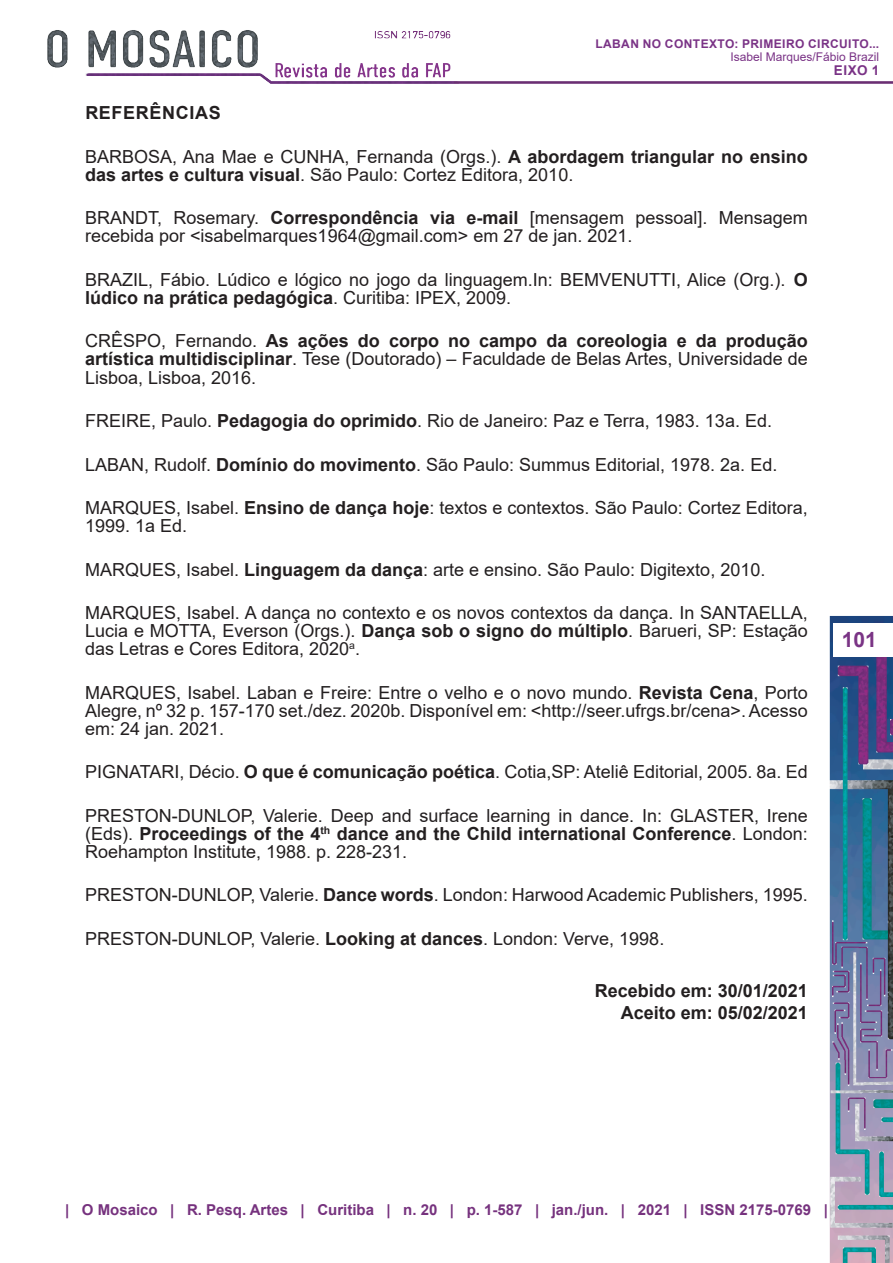
<style>
.page{position:relative;width:893px;height:1263px;background:#fff}
.page>*{position:absolute;margin:0;border:0;box-sizing:border-box;transform-origin:0 0}
.t1{font:700 21px "Arial";color:#7a3485}
.referencias{font:18px/18px "Arial";color:#231f20}
.Recebido{font:700 18px "Arial";color:#231f20}
.Título_2{font:700 18px "Arial";letter-spacing:.035em;color:#231f20}
.t2{font:700 15px "Arial";color:#76327e}
.t3{font:700 13.5px "Arial";color:#7a3386}
.t4{font:700 12px "Arial";letter-spacing:.035em;color:#7a3386}
.t5{font:12px "Arial";color:#7a3386}
.s1{font-weight:700}
</style>
<div class="page">
<img style="left:47px;top:30px;width:846px;height:1233px">
<div style="left:833px;top:623px;width:60px;height:34px;background:#fff"></div>
<p class="t4" style="left:595px;top:35px;width:285px">LABAN NO CONTEXTO: PRIMEIRO CIRCUITO...</p>
<p class="t5" style="left:730px;top:49px;width:150px">Isabel Marques/Fábio Brazil</p>
<p class="t3" style="left:834px;top:60px;width:19px">Eixo</p>
<p class="t3" style="left:872px;top:60px;width:9px">1</p>
<p class="Título_2" style="left:85px;top:100px;width:137px">REFERÊNCIAS</p>
<p class="referencias" style="left:85px;top:147px;width:724px">BARBOSA, Ana Mae e CUNHA, Fernanda (Orgs.). <span class="s1">A abordagem triangular no ensino das artes e cultura visual</span>. São Paulo: Cortez Editora, 2010.</p>
<p class="referencias" style="left:85px;top:209px;width:724px">BRANDT, Rosemary. <span class="s1">Correspondência via e-mail</span> [mensagem pessoal]. Mensagem recebida por &lt;isabelmarques1964@gmail.com&gt; em 27 de jan. 2021.</p>
<p class="referencias" style="left:85px;top:271px;width:724px">BRAZIL, Fábio. Lúdico e lógico no jogo da linguagem.In: BEMVENUTTI, Alice (Org.). <span class="s1">O lúdico na prática pedagógica</span>. Curitiba: IPEX, 2009.</p>
<p class="referencias" style="left:85px;top:332px;width:724px;text-align:justify">CRÊSPO, Fernando. <span class="s1">As ações do corpo no campo da coreologia e da produção artística multidisciplinar</span>. Tese (Doutorado) – Faculdade de Belas Artes, Universidade de Lisboa, Lisboa, 2016.</p>
<p class="referencias" style="left:85px;top:412px;width:688px">FREIRE, Paulo. <span class="s1">Pedagogia do oprimido</span>. Rio de Janeiro: Paz e Terra, 1983. 13a. Ed.</p>
<p class="referencias" style="left:85px;top:455px;width:694px">LABAN, Rudolf. <span class="s1">Domínio do movimento</span>. São Paulo: Summus Editorial, 1978. 2a. Ed.</p>
<p class="referencias" style="left:85px;top:499px;width:724px">MARQUES, Isabel. <span class="s1">Ensino de dança hoje</span>: textos e contextos. São Paulo: Cortez Editora,<br>1999. 1a Ed.</p>
<p class="referencias" style="left:85px;top:560px;width:682px">MARQUES, Isabel. <span class="s1">Linguagem da dança</span>: arte e ensino. São Paulo: Digitexto, 2010.</p>
<p class="referencias" style="left:85px;top:604px;width:724px;text-align:justify">MARQUES, Isabel. A dança no contexto e os novos contextos da dança. In SANTAELLA, Lucia e MOTTA, Everson (Orgs.). <span class="s1">Dança sob o signo do múltiplo</span>. Barueri, SP: Estação das Letras e Cores Editora, 2020<sup>a</sup>.</p>
<p class="referencias" style="left:85px;top:683px;width:724px;text-align:justify">MARQUES, Isabel. Laban e Freire: Entre o velho e o novo mundo. <span class="s1">Revista Cena</span>, Porto Alegre, nº 32 p. 157-170 set./dez. 2020b. Disponível em: &lt;http://seer.ufrgs.br/cena&gt;. Acesso em: 24 jan. 2021.</p>
<p class="referencias" style="left:85px;top:763px;width:724px">PIGNATARI, Décio. <span class="s1">O que é comunicação poética</span>. Cotia,SP: Ateliê Editorial, 2005. 8a. Ed</p>
<p class="referencias" style="left:85px;top:806px;width:724px;text-align:justify">PRESTON-DUNLOP, Valerie. Deep and surface learning in dance. In: GLASTER, Irene (Eds). <span class="s1">Proceedings of the 4</span><sup>th</sup> <span class="s1">dance and the Child international Conference</span>. London:<br>Roehampton Institute, 1988. p. 228-231.</p>
<p class="referencias" style="left:85px;top:886px;width:724px">PRESTON-DUNLOP, Valerie. <span class="s1">Dance words</span>. London: Harwood Academic Publishers, 1995.</p>
<p class="referencias" style="left:85px;top:929px;width:581px">PRESTON-DUNLOP, Valerie. <span class="s1">Looking at dances</span>. London: Verve, 1998.</p>
<p class="Recebido" style="left:595px;top:978px;width:215px">Recebido em: 30/01/2021</p>
<p class="Recebido" style="left:621px;top:1000px;width:189px">Aceito em: 05/02/2021</p>
<p class="t1" style="left:842px;top:625px;width:37px">101</p>
<p class="t2" style="left:65px;top:1199px;width:764px">| O Mosaico | R. Pesq. Artes | Curitiba | n. 20 | p. 1-587 | jan./jun. | 2021 | ISSN 2175-0769 |</p>
</div>
